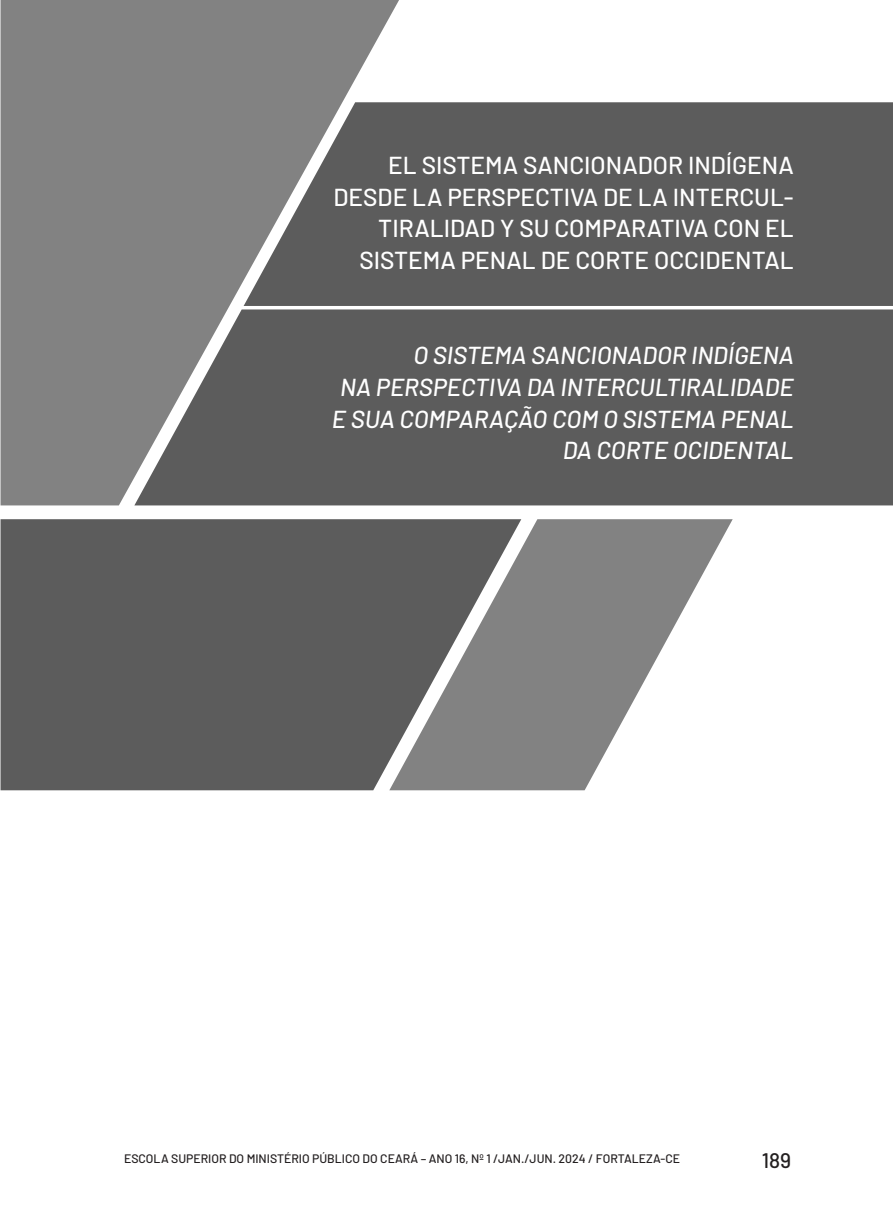
<style>
.page{position:relative;width:893px;height:1216px;background:#fff}
.page>*{position:absolute;margin:0;border:0;box-sizing:border-box;transform-origin:0 0}
.ROSTO_1{font:500 24.5px/31.5px "Barlow";color:#fff;text-align:right}
.ROSTO_2{font:italic 500 24.5px "Barlow";color:#fff}
.t1{font:500 21px "Barlow";color:#231f20}
.t2{font:500 12.25px "Barlow";color:#231f20}
</style>
<div class="page">
<div style="left:1px;top:519px;width:388px;height:271px;background:#5c5c5c"></div>
<svg style="left:389px;top:519px;width:344px;height:271px;fill:#828282"></svg>
<div style="left:1px;top:0;width:398px;height:505px;background:#828282"></div>
<svg style="left:134px;top:102px;width:759px;height:403px;background:#646464"></svg>
<hr style="left:241px;top:306px;width:652px;height:3px;background:#fff">
<p class="ROSTO_1" style="left:458px;top:144px;width:337px">A PONDERAÇÃO DE PRINCÍPIOS</p>
<p class="ROSTO_1" style="left:326px;top:175px;width:469px">COLIDENTES E A APLICAÇÃO DA PROIBIÇÃO</p>
<p class="ROSTO_1" style="left:377px;top:207px;width:418px">DA PROTEÇÃO DEFICIENTE DO ESTADO</p>
<p class="ROSTO_1" style="left:455px;top:238px;width:340px">NO DIREITO PENAL BRASILEIRO</p>
<p class="ROSTO_1" style="left:388px;top:148px;width:407px">EL SISTEMA SANCIONADOR INDÍGENA</p>
<p class="ROSTO_1" style="left:333px;top:179px;width:462px">DESDE LA PERSPECTIVA DE LA INTERCUL-<br>TIRALIDAD Y SU COMPARATIVA CON EL</p>
<p class="ROSTO_1" style="left:359px;top:242px;width:436px">SISTEMA PENAL DE CORTE OCCIDENTAL</p>
<p class="ROSTO_2" style="left:413px;top:338px;width:382px">O SISTEMA SANCIONADOR INDÍGENA</p>
<p class="ROSTO_2" style="left:340px;top:369px;width:455px">NA PERSPECTIVA DA INTERCULTIRALIDADE</p>
<p class="ROSTO_2" style="left:332px;top:401px;width:463px">E SUA COMPARAÇÃO COM O SISTEMA PENAL</p>
<p class="ROSTO_2" style="left:563px;top:432px;width:232px">DA CORTE OCIDENTAL</p>
<p class="t2" style="left:124px;top:1149px;width:558px">ESCOLA SUPERIOR DO MINISTÉRIO PÚBLICO DO CEARÁ – ANO 16, Nº 1 /JAN./JUN. 2024 / FORTALEZA-CE</p>
<p class="t1" style="left:762px;top:1144px;width:31px">189</p>
</div>
